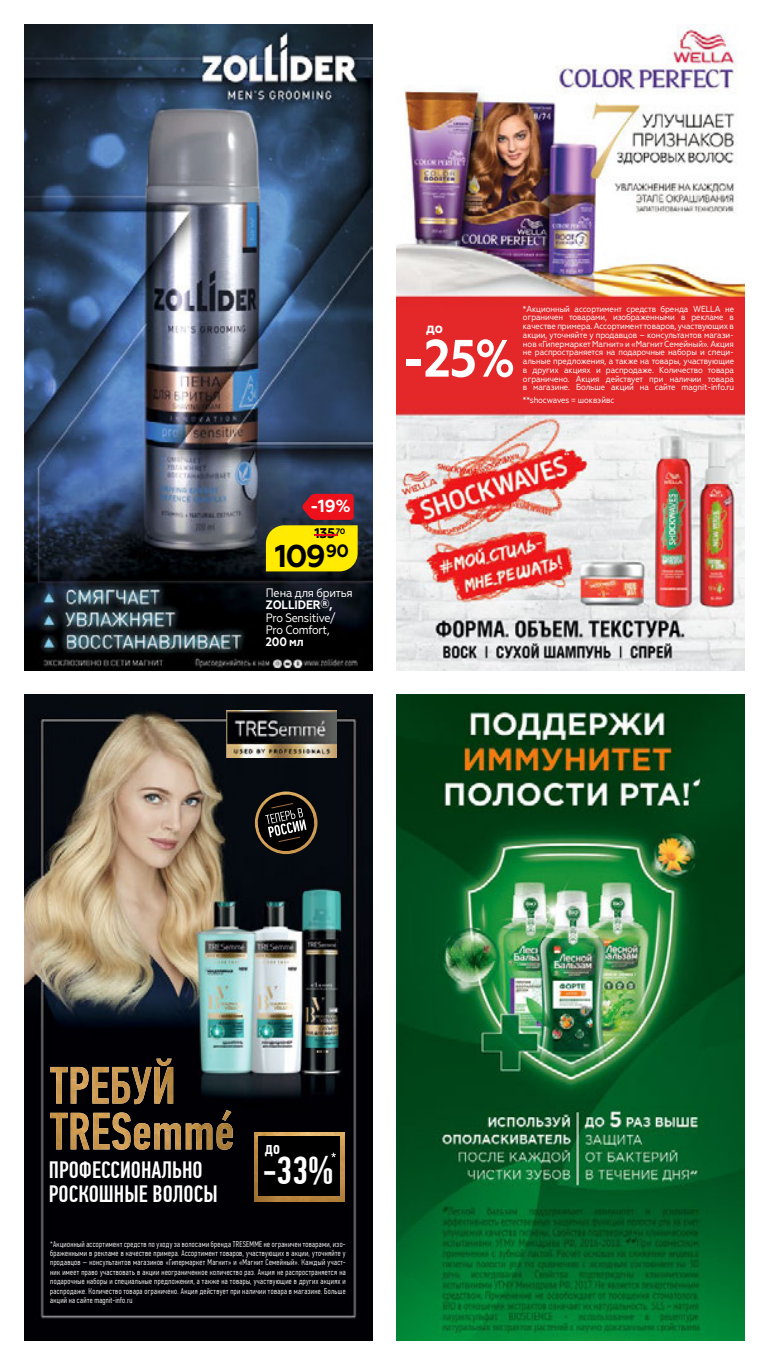
<style>
.page{position:relative;width:769px;height:1365px;background:#fff}
.page>*{position:absolute;margin:0;border:0;box-sizing:border-box;transform-origin:0 0}
.t1{font:700 52.5px "Geometria Narrow";color:#fff}
.t2{font:500 39.2px "PF Din Text Comp Pro";color:#fff}
.t3{font:700 31.5px "Geometria";color:#000}
.t4{font:500 23.62px/23.6px "PF Din Text Comp Pro";color:#fff}
.t5{font:500 18.03px "PF Din Text Comp Pro";color:#fff}
.t6{font:700 17.5px "Geometria";color:#fff}
.t7{font:700 14.7px "Geometria Narrow";color:#fff}
.t8{font:700 14px "Geometria";color:#000}
.t9{font:700 14px "Geometria";color:#ed111c;scale:5.5 1}
.t10{font:12.25px/12.2px "Geometria Narrow";letter-spacing:-.02em;color:#fff}
.t11{font:8.75px/8.8px "Geometria Narrow";letter-spacing:-.01em;color:#fff;text-align:justify}
.t12{font:300 8.4px/9.5px "PF Din Text Comp Pro";letter-spacing:.04em;color:#fff;text-align:justify}
.t13{font:700 7.88px "Geometria";color:#000}
.s1{font-weight:700}
</style>
<div class="page">
<img style="left:25px;top:25px;width:347px;height:645px">
<svg style="left:266px;top:494px;width:92px;height:77px;background:#c49618"></svg>
<img style="left:397px;top:27px;width:347px;height:643px">
<img style="left:25px;top:694px;width:347px;height:645px">
<img style="left:50px;top:1058px;width:123px;height:45px">
<img style="left:50px;top:1109px;width:183px;height:40px">
<img style="left:227px;top:710px;width:110px;height:47px">
<svg style="left:255px;top:791px;width:62px;height:62px;background:#362f25"></svg>
<img style="left:254px;top:1132px;width:91px;height:69px">
<div style="left:259px;top:1136px;width:81px;height:59px;background:#000"></div>
<svg style="left:331px;top:1152px;width:5px;height:5px"></svg>
<img style="left:397px;top:694px;width:347px;height:645px">
<svg style="left:564px;top:452px;width:6px;height:4px"></svg>
<p class="t6" style="left:310px;top:495px;width:42px">-19%</p>
<p class="t3" style="left:275px;top:537px;width:76px">109<sup>90</sup></p>
<p class="t13" style="left:336px;top:526px;width:11px">70</p>
<p class="t8" style="left:314px;top:525px;width:22px">135</p>
<p class="t9" style="left:307px;top:525px;width:9px">-</p>
<p class="t10" style="left:266px;top:586px;width:88px">Пена для бритья<br><span class="s1">ZOLLIDER®,<br></span>Pro Sensitive/<br>Pro Comfort,<br><span class="s1">200 мл</span></p>
<p class="t7" style="left:426px;top:319px;width:18px">до</p>
<p class="t1" style="left:402px;top:327px;width:114px">-25%</p>
<p class="t11" style="left:523px;top:304px;width:213px">*Акционный ассортимент средств бренда WELLA не ограничен товарами, изображенными в рекламе в качестве примера. Ассортимент товаров, участвующих в акции, уточняйте у продавцов – консультантов магази&shy;нов «Гипермаркет Магнит» и «Магнит Семейный». Акция не распространяется на подарочные наборы и специ&shy;альные предложения, а также на товары, участвующие в других акциях и распродаже. Количество товара ограничено. Акция действует при наличии товара в магазине. Больше акций на сайте magnit-info.ru</p>
<p class="t11" style="left:523px;top:395px;width:93px">**shocwaves = шоквэйвс</p>
<p class="t5" style="left:265px;top:1136px;width:16px">до</p>
<p class="t2" style="left:262px;top:1148px;width:72px">-33%</p>
<p class="t4" style="left:49px;top:1158px;width:170px">ПРОФЕССИОНАЛЬНО<br>РОСКОШНЫЕ ВОЛОСЫ</p>
<p class="t12" style="left:50px;top:1238px;width:297px">*Акционный ассортимент средств по уходу за волосами бренда TRESEMME не ограничен товарами, изо&shy;браженными в рекламе в качестве примера. Ассортимент товаров, участвующих в акции, уточняйте у продавцов – консультантов магазинов «Гипермаркет Магнит» и «Магнит Семейный». Каждый участ&shy;ник имеет право участвовать в акции неограниченное количество раз. Акция не распространяется на подарочные наборы и специальные предложения, а также на товары, участвующие в других акциях и распродаже. Количество товара ограничено. Акция действует при наличии товара в магазине. Больше акций на сайте magnit-info.ru</p>
</div>
